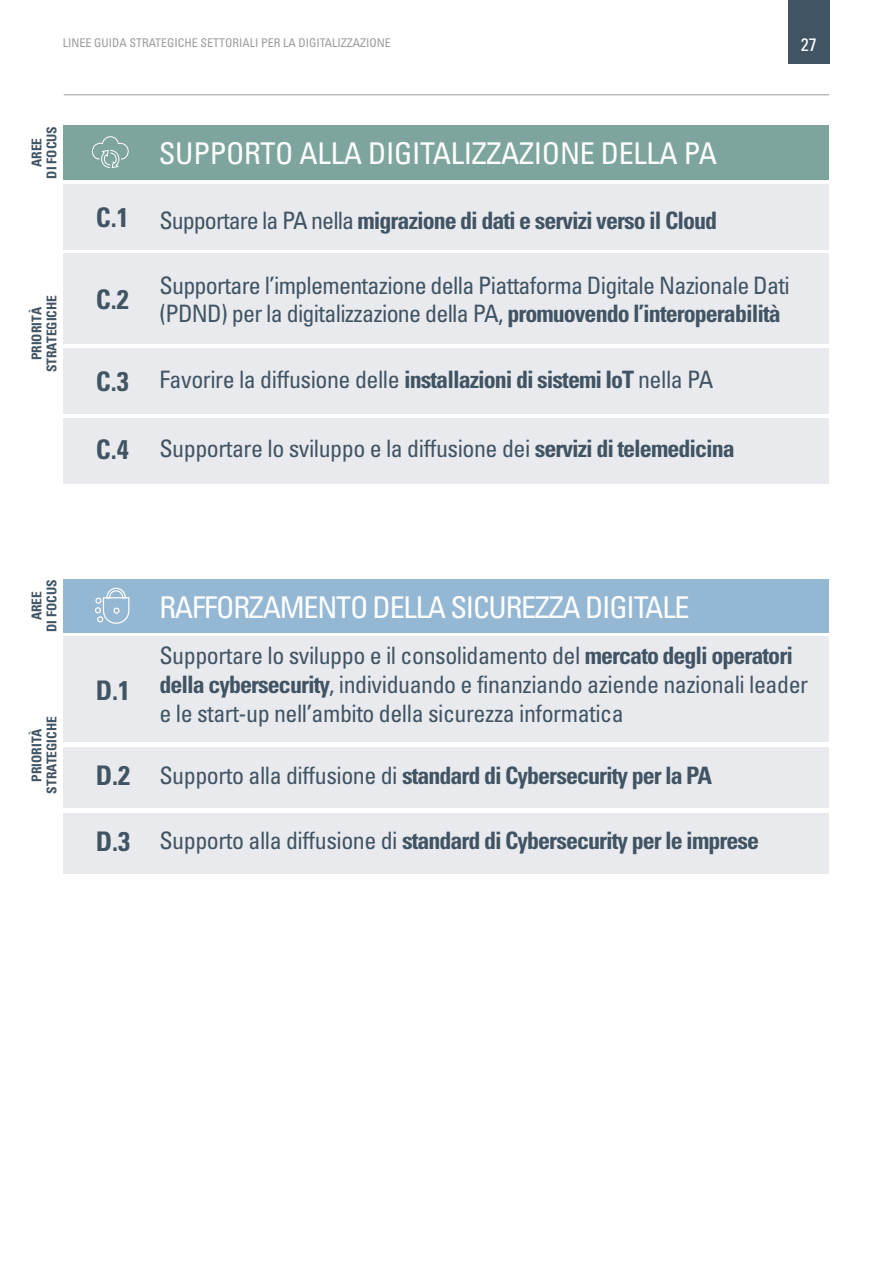
<style>
.page{position:relative;width:893px;height:1263px;background:#fff}
.page>*{position:absolute;margin:0;border:0;box-sizing:border-box;transform-origin:0 0}
.t1{font:condensed 30px "Univers";letter-spacing:-.01em;color:#fff}
.t2{font:condensed 30px "Univers";letter-spacing:-.04em;color:#fff}
.t3{font:700 condensed 27px "Univers";color:#415464}
.t4{font:condensed 24px/28.8px "Univers";letter-spacing:-.02em;color:#415464}
.t5{font:700 condensed 24px "Univers";letter-spacing:-.04em;color:#415464}
.t6{font:condensed 18px "Univers";color:#fff}
.t7{font:700 condensed 13.5px/15px "Univers";color:#415464;text-align:center}
.t8{font:condensed 12px "Univers";color:#9d9d9c}
.s1{font-weight:400}
.s2{font-weight:700}
</style>
<div class="page">
<div style="left:788px;top:0;width:41px;height:64px;background:#415464"></div>
<hr style="left:64px;top:94px;width:765px;height:1px;background:#9d9d9c">
<div style="left:64px;top:418px;width:765px;height:66px;background:#e9eaed"></div>
<div style="left:64px;top:184px;width:765px;height:66px;background:#e9eaed"></div>
<div style="left:64px;top:253px;width:765px;height:90px;background:#e9eaed"></div>
<div style="left:64px;top:348px;width:765px;height:65px;background:#e9eaed"></div>
<div style="left:64px;top:125px;width:765px;height:54px;background:#7da59e"></div>
<div style="left:64px;top:579px;width:765px;height:54px;background:#94b7d3"></div>
<div style="left:64px;top:747px;width:765px;height:61px;background:#e9eaed"></div>
<div style="left:64px;top:813px;width:765px;height:61px;background:#e9eaed"></div>
<div style="left:64px;top:636px;width:765px;height:106px;background:#e9eaed"></div>
<svg style="left:95px;top:587px;width:35px;height:37px"></svg>
<svg style="left:91px;top:136px;width:38px;height:33px"></svg>
<p class="t8" style="left:63px;top:35px;width:330px">LINEE GUIDA STRATEGICHE SETTORIALI PER LA DIGITALIZZAZIONE</p>
<p class="t6" style="left:801px;top:33px;width:17px">27</p>
<p class="t7" style="left:29px;top:179px;width:54px;rotate:-90deg">AREE<br>DI FOCUS</p>
<p class="t7" style="left:29px;top:372px;width:79px;rotate:-90deg">PRIORITÀ<br>STRATEGICHE</p>
<p class="t1" style="left:159px;top:135px;width:560px">SUPPORTO ALLA DIGITALIZZAZIONE DELLA PA</p>
<p class="t3" style="left:96px;top:201px;width:34px">C.1</p>
<p class="t5" style="left:159px;top:206px;width:559px"><span class="s1">Supportare la PA nella</span> migrazione di dati e servizi verso il Cloud</p>
<p class="t3" style="left:96px;top:283px;width:34px">C.2</p>
<p class="t4" style="left:159px;top:270px;width:632px">Supportare l’implementazione della Piattaforma Digitale Nazionale Dati (PDND) per la digitalizzazione della PA, <span class="s2">promuovendo l’interoperabilità</span></p>
<p class="t3" style="left:96px;top:364px;width:34px">C.3</p>
<p class="t4" style="left:159px;top:365px;width:556px">Favorire la diffusione delle <span class="s2">installazioni di sistemi IoT</span> nella PA</p>
<p class="t3" style="left:96px;top:432px;width:34px">C.4</p>
<p class="t4" style="left:159px;top:434px;width:577px">Supportare lo sviluppo e la diffusione dei <span class="s2">servizi di telemedicina</span></p>
<p class="t7" style="left:29px;top:632px;width:54px;rotate:-90deg">AREE<br>DI FOCUS</p>
<p class="t2" style="left:159px;top:588px;width:532px">RAFFORZAMENTO DELLA SICUREZZA DIGITALE</p>
<p class="t7" style="left:29px;top:794px;width:79px;rotate:-90deg">PRIORITÀ<br>STRATEGICHE</p>
<p class="t3" style="left:96px;top:674px;width:36px">D.1</p>
<p class="t3" style="left:96px;top:759px;width:36px">D.2</p>
<p class="t3" style="left:96px;top:824px;width:36px">D.3</p>
<p class="t4" style="left:159px;top:641px;width:650px">Supportare lo sviluppo e il consolidamento del <span class="s2">mercato degli operatori della cybersecurity</span>, individuando e finanziando aziende nazionali leader e le start-up nell’ambito della sicurezza informatica</p>
<p class="t5" style="left:159px;top:761px;width:554px"><span class="s1">Supporto alla diffusione di</span> standard di Cybersecurity per la PA</p>
<p class="t5" style="left:159px;top:826px;width:601px"><span class="s1">Supporto alla diffusione di</span> standard di Cybersecurity per le imprese</p>
</div>
